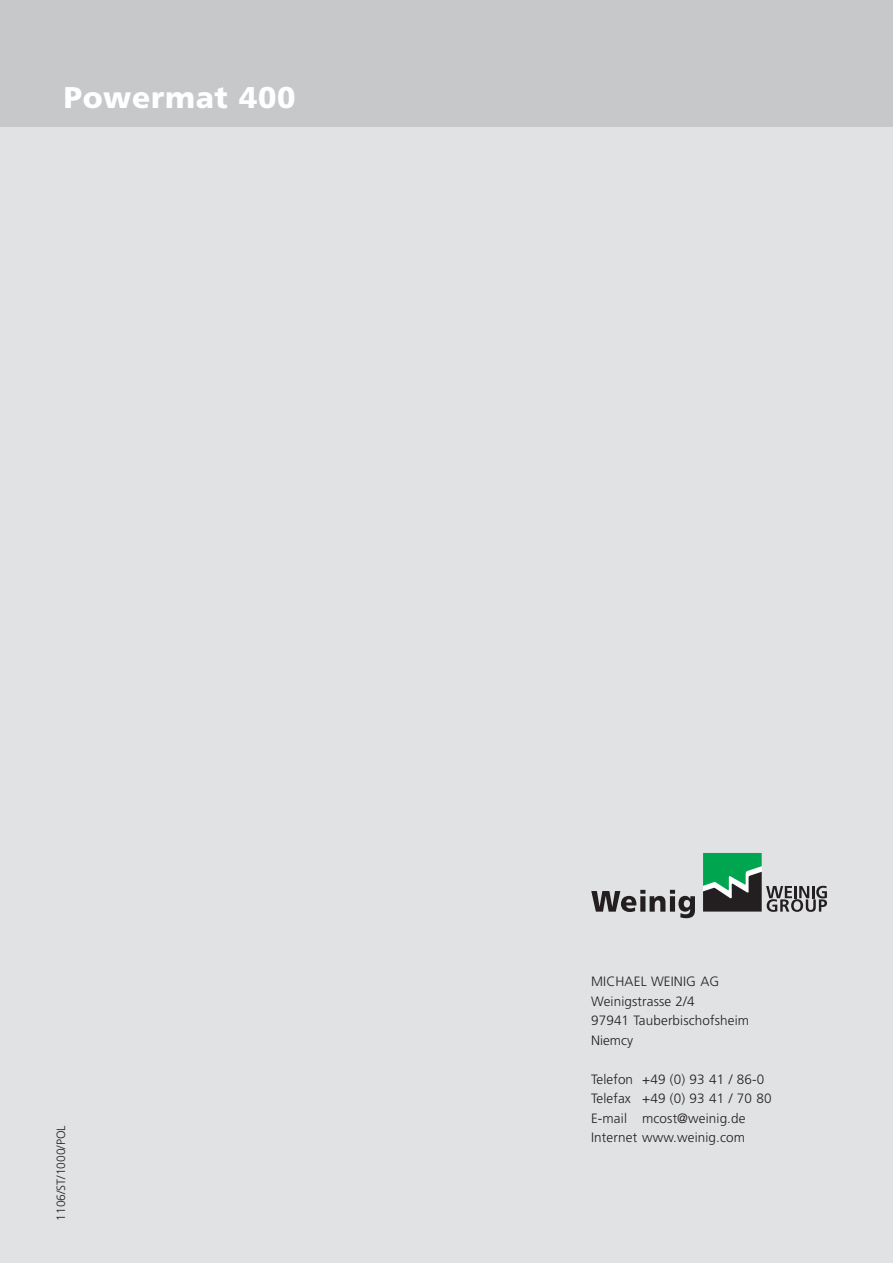
<style>
.page{position:relative;width:893px;height:1263px;background:#fff}
.page>*{position:absolute;margin:0;border:0;box-sizing:border-box;transform-origin:0 0}
.t1{font:900 30px "Frutiger CE";letter-spacing:.02em;color:#fff}
.t2{font:300 13.5px/19.5px "Frutiger CE";letter-spacing:.01em;color:#231f20}
.t3{font:300 12px "Frutiger";color:#231f20}
</style>
<div class="page">
<div style="left:0;top:0;width:893px;height:128px;background:#c7c8ca"></div>
<div style="left:0;top:128px;width:893px;height:1135px;background:#e1e2e4"></div>
<svg style="left:703px;top:853px;width:124px;height:59px"></svg>
<svg style="left:591px;top:890px;width:104px;height:28px"></svg>
<h1 class="t1" style="left:64px;top:84px;width:233px">Powermat 400</h1>
<p class="t3" style="left:56px;top:1221px;width:97px;rotate:-90deg">1106/ST/1000/POL</p>
<p class="t2" style="left:591px;top:973px;width:160px">MICHAEL WEINIG AG<br>Weinigstrasse 2/4<br>97941 Tauberbischofsheim<br>Niemcy</p>
<p class="t2" style="left:591px;top:1070px;width:182px">Telefon +49 (0) 93 41 / 86-0<br>Telefax +49 (0) 93 41 / 70 80<br>E-mail mcost@weinig.de<br>Internet www.weinig.com</p>
</div>
